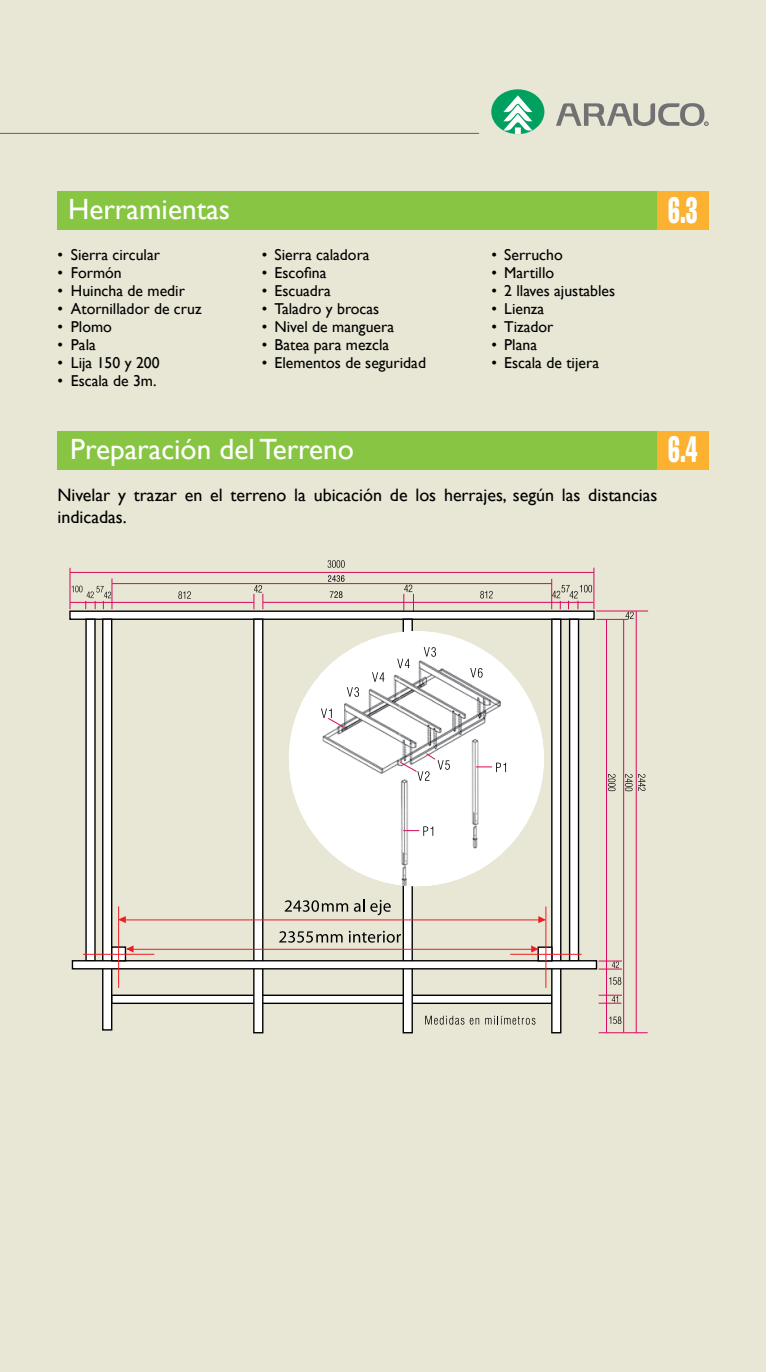
<style>
.page{position:relative;width:766px;height:1372px;background:#fff}
.page>*{position:absolute;margin:0;border:0;box-sizing:border-box;transform-origin:0 0}
.t1{font:36px "Helvetica LT Std Comp";color:#fff;scale:.7 1}
.t2{font:29.25px "Gill Sans";color:#fff}
.t3{font:18px/22.5px "Gill Sans";color:#000}
.t4{font:15.75px "Gill Sans";color:#000}
</style>
<div class="page">
<div style="left:0;top:0;width:765px;height:1371px;background:#e8e6d4"></div>
<div style="left:57px;top:431px;width:651px;height:38px;background:#87c543"></div>
<div style="left:657px;top:431px;width:51px;height:38px;background:#fcb131"></div>
<svg style="left:178px;top:591px;width:13px;height:8px"></svg>
<svg style="left:480px;top:591px;width:12px;height:7px"></svg>
<svg style="left:327px;top:560px;width:17px;height:7px"></svg>
<svg style="left:609px;top:977px;width:12px;height:7px"></svg>
<svg style="left:625px;top:611px;width:8px;height:8px"></svg>
<svg style="left:624px;top:774px;width:21px;height:17px"></svg>
<svg style="left:608px;top:774px;width:7px;height:17px"></svg>
<div style="left:111px;top:994px;width:441px;height:9px;background:#fff;border:1px solid #000"></div>
<svg style="left:71px;top:585px;width:40px;height:24px"></svg>
<hr style="left:111px;top:578px;width:1px;height:31px;background:#d70a5b">
<svg style="left:253px;top:585px;width:10px;height:24px"></svg>
<hr style="left:70px;top:602px;width:184px;height:1px;background:#d70a5b">
<hr style="left:263px;top:602px;width:330px;height:1px;background:#d70a5b">
<svg style="left:403px;top:584px;width:11px;height:26px"></svg>
<svg style="left:552px;top:585px;width:40px;height:24px"></svg>
<hr style="left:551px;top:579px;width:1px;height:30px;background:#d70a5b">
<hr style="left:70px;top:567px;width:1px;height:42px;background:#d70a5b">
<hr style="left:593px;top:567px;width:1px;height:42px;background:#d70a5b">
<hr style="left:112px;top:583px;width:439px;height:1px;background:#d70a5b">
<hr style="left:70px;top:572px;width:523px;height:1px;background:#d70a5b">
<hr style="left:596px;top:619px;width:32px;height:1px;background:#d70a5b">
<hr style="left:596px;top:610px;width:52px;height:1px;background:#d70a5b">
<hr style="left:598px;top:1032px;width:49px;height:1px;background:#d70a5b">
<hr style="left:623px;top:619px;width:1px;height:413px;background:#d70a5b">
<hr style="left:635px;top:611px;width:1px;height:421px;background:#d70a5b">
<svg style="left:598px;top:994px;width:23px;height:9px"></svg>
<svg style="left:598px;top:960px;width:23px;height:9px"></svg>
<hr style="left:606px;top:619px;width:1px;height:413px;background:#d70a5b">
<div style="left:69px;top:610px;width:525px;height:10px;background:#fff;border:1px solid #000"></div>
<svg style="left:85px;top:618px;width:11px;height:343px;fill:#fff"></svg>
<div style="left:102px;top:618px;width:10px;height:412px;background:#fff;border:1px solid #000"></div>
<div style="left:253px;top:618px;width:10px;height:415px;background:#fff;border:1px solid #000"></div>
<div style="left:402px;top:618px;width:11px;height:415px;background:#fff;border:1px solid #000"></div>
<div style="left:551px;top:618px;width:10px;height:415px;background:#fff;border:1px solid #000"></div>
<div style="left:568px;top:618px;width:11px;height:343px;background:#fff;border:1px solid #000"></div>
<div style="left:72px;top:960px;width:525px;height:9px;background:#fff;border:1px solid #000"></div>
<svg style="left:111px;top:946px;width:15px;height:15px"></svg>
<svg style="left:537px;top:946px;width:15px;height:15px"></svg>
<svg style="left:425px;top:1015px;width:54px;height:9px"></svg>
<svg style="left:485px;top:1015px;width:50px;height:9px"></svg>
<div style="left:289px;top:631px;width:254px;height:255px;background:#fff;border-radius:127px"></div>
<img style="left:319px;top:654px;width:84px;height:231px">
<svg style="left:423px;top:647px;width:13px;height:9px"></svg>
<svg style="left:397px;top:658px;width:12px;height:10px"></svg>
<svg style="left:372px;top:672px;width:12px;height:9px"></svg>
<svg style="left:347px;top:687px;width:12px;height:9px"></svg>
<svg style="left:470px;top:668px;width:12px;height:9px"></svg>
<svg style="left:321px;top:708px;width:185px;height:127px"></svg>
<hr style="left:127px;top:948px;width:405px;height:1px;background:#ed1d24">
<svg style="left:126px;top:945px;width:7px;height:7px"></svg>
<svg style="left:531px;top:945px;width:7px;height:7px"></svg>
<hr style="left:119px;top:919px;width:426px;height:1px;background:#ed1d24">
<svg style="left:119px;top:916px;width:7px;height:7px"></svg>
<svg style="left:538px;top:916px;width:7px;height:7px"></svg>
<hr style="left:118px;top:906px;width:1px;height:81px;background:#ed1d24">
<hr style="left:83px;top:953px;width:71px;height:1px;background:#ed1d24">
<hr style="left:545px;top:906px;width:1px;height:81px;background:#ed1d24">
<hr style="left:510px;top:953px;width:71px;height:1px;background:#ed1d24">
<svg style="left:285px;top:900px;width:63px;height:11px"></svg>
<svg style="left:354px;top:899px;width:10px;height:12px"></svg>
<svg style="left:370px;top:899px;width:20px;height:16px"></svg>
<svg style="left:279px;top:931px;width:63px;height:11px"></svg>
<svg style="left:349px;top:930px;width:52px;height:12px"></svg>
<svg style="left:328px;top:575px;width:16px;height:6px"></svg>
<svg style="left:330px;top:591px;width:12px;height:7px"></svg>
<svg style="left:609px;top:1016px;width:12px;height:8px"></svg>
<div style="left:57px;top:191px;width:651px;height:39px;background:#87c543"></div>
<div style="left:657px;top:191px;width:51px;height:39px;background:#fcb131"></div>
<hr style="left:0;top:133px;width:478px;height:1px;background:#6d6e71">
<svg style="left:556px;top:103px;width:152px;height:23px"></svg>
<div style="left:491px;top:89px;width:53px;height:45px;background:#00a160;border-radius:50%"></div>
<svg style="left:503px;top:95px;width:29px;height:39px"></svg>
<h2 class="t2" style="left:68px;top:192px;width:163px">Herramientas</h2>
<h1 class="t1" style="left:668px;top:187px;width:43px">6.3</h1>
<p class="t4" style="left:57px;top:245px;width:104px">• Sierra circular</p>
<p class="t4" style="left:261px;top:245px;width:109px">• Sierra caladora</p>
<p class="t4" style="left:491px;top:245px;width:73px">• Serrucho</p>
<p class="t4" style="left:57px;top:263px;width:66px">• Formón</p>
<p class="t4" style="left:261px;top:263px;width:66px">• Escofina</p>
<p class="t4" style="left:491px;top:263px;width:64px">• Martillo</p>
<p class="t4" style="left:57px;top:281px;width:129px">• Huincha de medir</p>
<p class="t4" style="left:261px;top:281px;width:71px">• Escuadra</p>
<p class="t4" style="left:491px;top:281px;width:125px">• 2 llaves ajustables</p>
<p class="t4" style="left:57px;top:299px;width:146px">• Atornillador de cruz</p>
<p class="t4" style="left:261px;top:299px;width:119px">• Taladro y brocas</p>
<p class="t4" style="left:491px;top:299px;width:54px">• Lienza</p>
<p class="t4" style="left:57px;top:317px;width:56px">• Plomo</p>
<p class="t4" style="left:261px;top:317px;width:134px">• Nivel de manguera</p>
<p class="t4" style="left:491px;top:317px;width:63px">• Tizador</p>
<p class="t4" style="left:57px;top:335px;width:40px">• Pala</p>
<p class="t4" style="left:261px;top:335px;width:129px">• Batea para mezcla</p>
<p class="t4" style="left:491px;top:335px;width:47px">• Plana</p>
<p class="t4" style="left:57px;top:353px;width:104px">• Lija 150 y 200</p>
<p class="t4" style="left:261px;top:353px;width:166px">• Elementos de seguridad</p>
<p class="t4" style="left:491px;top:353px;width:109px">• Escala de tijera</p>
<p class="t4" style="left:57px;top:371px;width:101px">• Escala de 3m.</p>
<h2 class="t2" style="left:70px;top:431px;width:285px">Preparación del Terreno</h2>
<h1 class="t1" style="left:668px;top:426px;width:43px">6.4</h1>
<p class="t3" style="left:57px;top:483px;width:601px">Nivelar y trazar en el terreno la ubicación de los herrajes, según las distancias indicadas.</p>
</div>
